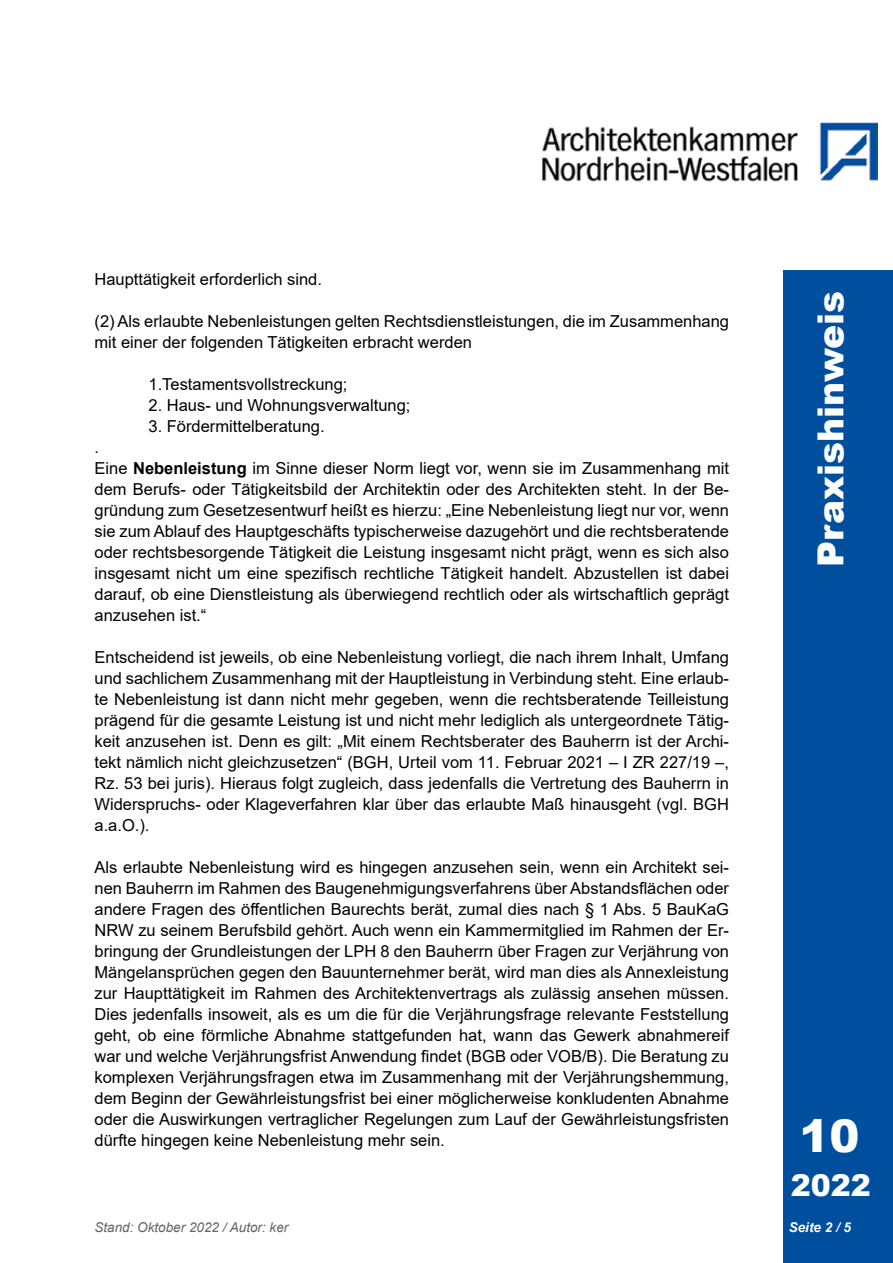
<style>
.page{position:relative;width:893px;height:1263px;background:#fff}
.page>*{position:absolute;margin:0;border:0;box-sizing:border-box;transform-origin:0 0}
.t1{font:900 45px "Arial";color:#fff}
.t2{font:900 36px "Arial";color:#fff}
.t3{font:900 30px "Arial";color:#fff}
.t4{font:16.5px/21px "Arial";color:#000}
.t5{font:italic 13.5px "Arial";color:#636362}
.t6{font:italic 700 13.5px "Arial";color:#fff}
.s1{font-weight:700}
</style>
<div class="page">
<div style="left:783px;top:270px;width:110px;height:993px;background:#004e9e"></div>
<img style="left:542px;top:122px;width:336px;height:60px">
<p class="t4" style="left:94px;top:269px;width:229px">Haupttätigkeit erforderlich sind.</p>
<p class="t4" style="left:94px;top:311px;width:636px">(2) Als erlaubte Nebenleistungen gelten Rechtsdienstleistungen, die im Zusammenhang mit einer der folgenden Tätigkeiten erbracht werden</p>
<p class="t4" style="left:149px;top:374px;width:200px">1.Testamentsvollstreckung;</p>
<p class="t4" style="left:149px;top:395px;width:263px">2. Haus- und Wohnungsverwaltung;</p>
<p class="t4" style="left:149px;top:416px;width:178px">3. Fördermittelberatung.</p>
<p class="t4" style="left:94px;top:437px;width:636px">.<br>Eine <span class="s1">Nebenleistung</span> im Sinne dieser Norm liegt vor, wenn sie im Zusammenhang mit dem Berufs- oder Tätigkeitsbild der Architektin oder des Architekten steht. In der Be&shy;gründung zum Gesetzesentwurf heißt es hierzu: „Eine Nebenleistung liegt nur vor, wenn sie zum Ablauf des Hauptgeschäfts typischerweise dazugehört und die rechtsberatende oder rechtsbesorgende Tätigkeit die Leistung insgesamt nicht prägt, wenn es sich also insgesamt nicht um eine spezifisch rechtliche Tätigkeit handelt. Abzustellen ist dabei darauf, ob eine Dienstleistung als überwiegend rechtlich oder als wirtschaftlich geprägt anzusehen ist.“</p>
<p class="t4" style="left:94px;top:647px;width:636px;text-align:justify">Entscheidend ist jeweils, ob eine Nebenleistung vorliegt, die nach ihrem Inhalt, Umfang und sachlichem Zusammenhang mit der Hauptleistung in Verbindung steht. Eine erlaub&shy;te Nebenleistung ist dann nicht mehr gegeben, wenn die rechtsberatende Teilleistung prägend für die gesamte Leistung ist und nicht mehr lediglich als untergeordnete Tätig&shy;keit anzusehen ist. Denn es gilt: „Mit einem Rechtsberater des Bauherrn ist der Archi&shy;tekt nämlich nicht gleichzusetzen“ (BGH, Urteil vom 11. Februar 2021 – I ZR 227/19 –, Rz. 53 bei juris). Hieraus folgt zugleich, dass jedenfalls die Vertretung des Bauherrn in Widerspruchs- oder Klageverfahren klar über das erlaubte Maß hinausgeht (vgl. BGH a.a.O.).</p>
<p class="t4" style="left:94px;top:857px;width:636px;text-align:justify">Als erlaubte Nebenleistung wird es hingegen anzusehen sein, wenn ein Architekt sei&shy;nen Bauherrn im Rahmen des Baugenehmigungsverfahrens über Abstandsflächen oder andere Fragen des öffentlichen Baurechts berät, zumal dies nach § 1 Abs. 5 BauKaG NRW zu seinem Berufsbild gehört. Auch wenn ein Kammermitglied im Rahmen der Er&shy;bringung der Grundleistungen der LPH 8 den Bauherrn über Fragen zur Verjährung von Mängelansprüchen gegen den Bauunternehmer berät, wird man dies als Annexleistung zur Haupttätigkeit im Rahmen des Architektenvertrags als zulässig ansehen müssen.<br>Dies jedenfalls insoweit, als es um die für die Verjährungsfrage relevante Feststellung geht, ob eine förmliche Abnahme stattgefunden hat, wann das Gewerk abnahmereif war und welche Verjährungsfrist Anwendung findet (BGB oder VOB/B). Die Beratung zu komplexen Verjährungsfragen etwa im Zusammenhang mit der Verjährungshemmung, dem Beginn der Gewährleistungsfrist bei einer möglicherweise konkludenten Abnahme oder die Auswirkungen vertraglicher Regelungen zum Lauf der Gewährleistungsfristen dürfte hingegen keine Nebenleistung mehr sein.</p>
<h2 class="t2" style="left:805px;top:567px;width:278px;rotate:-90deg">Praxishinweis</h2>
<h1 class="t1" style="left:799px;top:1103px;width:62px">10</h1>
<h3 class="t3" style="left:791px;top:1163px;width:82px">2022</h3>
<p class="t5" style="left:94px;top:1218px;width:195px">Stand: Oktober 2022 / Autor: ker</p>
<p class="t6" style="left:789px;top:1218px;width:64px">Seite 2 / 5</p>
</div>
